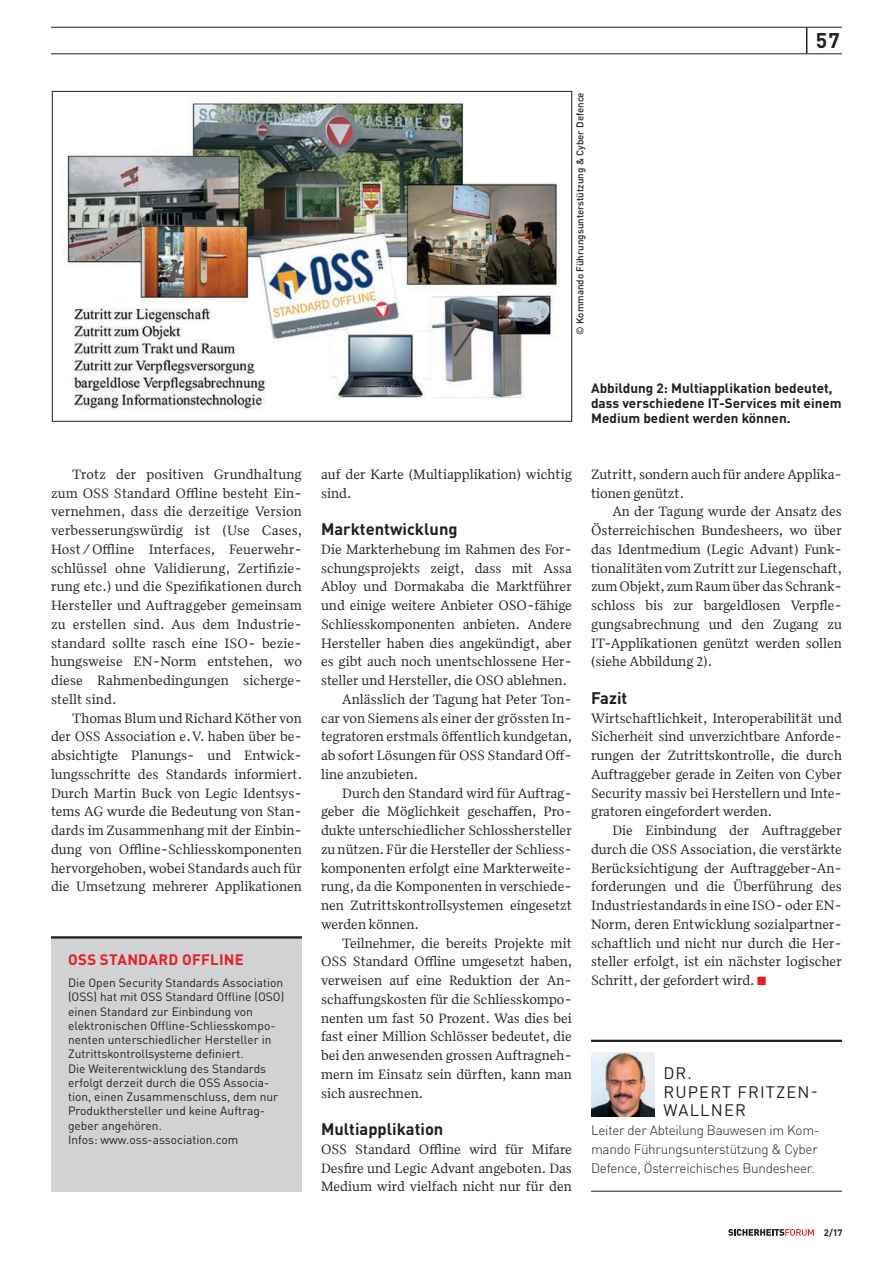
<style>
.page{position:relative;width:893px;height:1263px;background:#fff}
.page>*{position:absolute;margin:0;border:0;box-sizing:border-box;transform-origin:0 0}
.t1{font:700 21px "DIN Pro";color:#231f20}
.t2{font:700 16.5px "DIN Pro";color:#231f20}
.t3{font:16.5px/18.8px "DIN Pro";letter-spacing:.07em;color:#231f20}
.t4{font:700 15px "DIN Pro";letter-spacing:.02em;color:#e81e24}
.t5{font:13.95px/18.8px "Quiosco One LF";color:#231f20;text-align:justify}
.t6{font:300 13.5px/18.8px "DIN Pro";letter-spacing:-.02em;color:#231f20}
.t7{font:700 13.5px/15px "DIN Pro";color:#231f20}
.t8{font:12px/14.2px "DIN Pro";color:#231f20}
.t9{font:500 9.75px "DIN Pro";color:#231f20}
.t10{font:700 9.3px "DIN Pro";color:#231f20}
.s1{color:#e81e24}
</style>
<div class="page">
<svg style="left:806px;top:28px;width:1px;height:26px"></svg>
<hr style="left:51px;top:27px;width:791px;height:1px;background:#231f20">
<hr style="left:51px;top:54px;width:791px;height:1px;background:#231f20">
<svg style="left:728px;top:1229px;width:86px;height:7px"></svg>
<hr style="left:591px;top:1040px;width:251px;height:2px;background:#231f20">
<hr style="left:591px;top:1191px;width:251px;height:1px;background:#231f20">
<img style="left:591px;top:1053px;width:64px;height:63px">
<div style="left:51px;top:936px;width:251px;height:255px;background:#d1d2d4"></div>
<hr style="left:51px;top:936px;width:251px;height:2px;background:#231f20">
<img style="left:67px;top:98px;width:493px;height:313px">
<p class="t9" style="left:572px;top:335px;width:244px;rotate:-90deg">© Kommando Führungsunterstützung &amp; Cyber Defence</p>
<h1 class="t1" style="left:816px;top:23px;width:26px">57</h1>
<p class="t5" style="left:51px;top:464px;width:253px;text-indent:21px">Trotz der positiven Grundhaltung zum OSS Standard Offline besteht Ein&shy;vernehmen, dass die derzeitige Version verbesserungswürdig ist (Use Cases, Host /Offline Interfaces, Feuerwehr&shy;schlüssel ohne Validierung, Zertifizie&shy;rung etc.) und die Spezifikationen durch Hersteller und Auftraggeber gemeinsam zu erstellen sind. Aus dem Industrie&shy;standard sollte rasch eine ISO- bezie&shy;hungsweise EN-Norm entstehen, wo diese Rahmenbedingungen sicherge&shy;stellt sind.</p>
<p class="t5" style="left:51px;top:708px;width:253px;text-indent:21px">Thomas Blum und Richard Köther von der OSS Association e.V. haben über be&shy;absichtigte Planungs- und Entwick&shy;lungsschritte des Standards informiert.<br>Durch Martin Buck von Legic Identsys&shy;tems AG wurde die Bedeutung von Stan&shy;dards im Zusammenhang mit der Einbin&shy;dung von Offline-Schliesskomponenten hervorgehoben, wobei Standards auch für die Umsetzung mehrerer Applikationen</p>
<p class="t4" style="left:68px;top:946px;width:177px">OSS STANDARD OFFLINE</p>
<p class="t8" style="left:68px;top:974px;width:218px">Die Open Security Standards Association (OSS) hat mit OSS Standard Offline (OSO) einen Standard zur Einbindung von elektronischen Offline-Schliesskompo&shy;nenten unterschiedlicher Hersteller in Zutrittskontrollsysteme definiert.<br>Die Weiterentwicklung des Standards erfolgt derzeit durch die OSS Associa&shy;tion, einen Zusammenschluss, dem nur Produkthersteller und keine Auftrag&shy;geber angehören.<br>Infos: www.oss-association.com</p>
<p class="t5" style="left:321px;top:464px;width:252px">auf der Karte (Multiapplikation) wichtig sind.</p>
<p class="t2" style="left:321px;top:515px;width:138px">Marktentwicklung</p>
<p class="t5" style="left:321px;top:539px;width:252px">Die Markterhebung im Rahmen des For-</p>
<p class="t5" style="left:321px;top:558px;width:252px">schungsprojekts zeigt, dass mit Assa</p>
<p class="t5" style="left:321px;top:577px;width:252px">Abloy und Dormakaba die Marktführer</p>
<p class="t5" style="left:321px;top:596px;width:252px">und einige weitere Anbieter OSO-fähige</p>
<p class="t5" style="left:321px;top:614px;width:252px">Schliesskomponenten anbieten. Andere</p>
<p class="t5" style="left:321px;top:633px;width:252px">Hersteller haben dies angekündigt, aber</p>
<p class="t5" style="left:321px;top:652px;width:252px">es gibt auch noch unentschlossene Her-</p>
<p class="t5" style="left:321px;top:671px;width:248px">steller und Hersteller, die OSO ablehnen.</p>
<p class="t5" style="left:342px;top:689px;width:231px">Anlässlich der Tagung hat Peter Ton-</p>
<p class="t5" style="left:321px;top:708px;width:252px">car von Siemens als einer der grössten In-</p>
<p class="t5" style="left:321px;top:727px;width:253px">tegratoren erstmals öffentlich kundgetan,</p>
<p class="t5" style="left:321px;top:746px;width:252px">ab sofort Lösungen für OSS Standard Off-</p>
<p class="t5" style="left:321px;top:764px;width:99px">line anzubieten.</p>
<p class="t5" style="left:342px;top:783px;width:231px">Durch den Standard wird für Auftrag-</p>
<p class="t5" style="left:321px;top:802px;width:252px">geber die Möglichkeit geschaffen, Pro-</p>
<p class="t5" style="left:321px;top:821px;width:252px">dukte unterschiedlicher Schlosshersteller</p>
<p class="t5" style="left:321px;top:839px;width:252px">zu nützen. Für die Hersteller der Schliess-</p>
<p class="t5" style="left:321px;top:858px;width:252px">komponenten erfolgt eine Markterweite-</p>
<p class="t5" style="left:321px;top:877px;width:252px">rung, da die Komponenten in verschiede-</p>
<p class="t5" style="left:321px;top:896px;width:252px">nen Zutrittskontrollsystemen eingesetzt</p>
<p class="t5" style="left:321px;top:914px;width:99px">werden können.</p>
<p class="t5" style="left:342px;top:933px;width:231px">Teilnehmer, die bereits Projekte mit</p>
<p class="t5" style="left:321px;top:952px;width:253px">OSS Standard Offline umgesetzt haben,</p>
<p class="t5" style="left:321px;top:971px;width:252px">verweisen auf eine Reduktion der An-</p>
<p class="t5" style="left:321px;top:989px;width:252px">schaffungskosten für die Schliesskompo-</p>
<p class="t5" style="left:321px;top:1008px;width:252px">nenten um fast 50 Prozent. Was dies bei</p>
<p class="t5" style="left:321px;top:1027px;width:252px">fast einer Million Schlösser bedeutet, die</p>
<p class="t5" style="left:321px;top:1046px;width:252px">bei den anwesenden grossen Auftragneh-</p>
<p class="t5" style="left:321px;top:1064px;width:252px">mern im Einsatz sein dürften, kann man</p>
<p class="t5" style="left:321px;top:1083px;width:104px">sich ausrechnen.</p>
<p class="t2" style="left:321px;top:1115px;width:124px">Multiapplikation</p>
<p class="t5" style="left:321px;top:1139px;width:252px">OSS Standard Offline wird für Mifare Desfire und Legic Advant angeboten. Das Medium wird vielfach nicht nur für den</p>
<p class="t7" style="left:591px;top:379px;width:252px">Abbildung 2: Multiapplikation bedeutet, dass verschiedene IT-Services mit einem<br>Medium bedient werden können.</p>
<p class="t5" style="left:591px;top:464px;width:252px">Zutritt, sondern auch für andere Applika&shy;tionen genützt.</p>
<p class="t5" style="left:591px;top:502px;width:253px;text-align:left;text-indent:21px">An der Tagung wurde der Ansatz des Österreichischen Bundesheers, wo über das Identmedium (Legic Advant) Funk&shy;tionalitäten vom Zutritt zur Liegenschaft, zum Objekt, zum Raum über das Schrank&shy;schloss bis zur bargeldlosen Verpfle&shy;gungsabrechnung und den Zugang zu IT-Applikationen genützt werden sollen (siehe Abbildung 2).</p>
<p class="t2" style="left:591px;top:684px;width:38px">Fazit</p>
<p class="t5" style="left:591px;top:708px;width:252px">Wirtschaftlichkeit, Interoperabilität und Sicherheit sind unverzichtbare Anforde&shy;rungen der Zutrittskontrolle, die durch Auftraggeber gerade in Zeiten von Cyber Security massiv bei Herstellern und Inte&shy;gratoren eingefordert werden.</p>
<p class="t5" style="left:591px;top:821px;width:252px;text-align:left;text-indent:21px">Die Einbindung der Auftraggeber durch die OSS Association, die verstärkte Berücksichtigung der Auftraggeber-An&shy;forderungen und die Überführung des Industriestandards in eine ISO- oder EN-Norm, deren Entwicklung sozialpartner&shy;schaftlich und nicht nur durch die Her&shy;steller erfolgt, ist ein nächster logischer Schritt, der gefordert wird. <span class="s1">■</span></p>
<p class="t3" style="left:663px;top:1062px;width:156px">DR.<br>RUPERT FRITZEN-<br>WALLNER</p>
<p class="t6" style="left:591px;top:1120px;width:230px">Leiter der Abteilung Bauwesen im Kom&shy;mando Führungsunterstützung &amp; Cyber<br>Defence, Österreichisches Bundesheer.</p>
<p class="t10" style="left:824px;top:1225px;width:20px">2/17</p>
</div>
